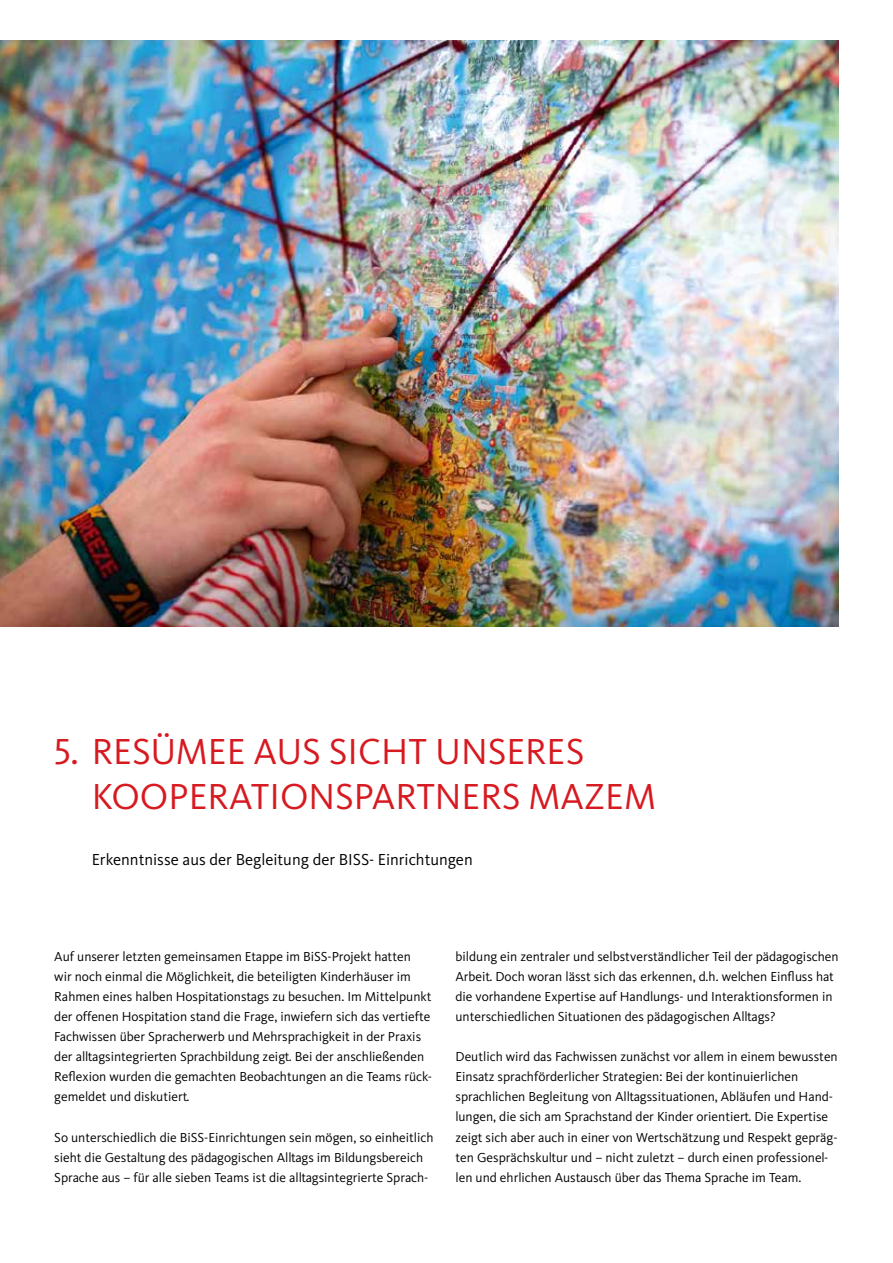
<style>
.page{position:relative;width:893px;height:1263px;background:#fff}
.page>*{position:absolute;margin:0;border:0;box-sizing:border-box;transform-origin:0 0}
.t1{font:37.5px/45px "Kievit Pro";color:#d71920}
.t2{font:16.5px "Kievit Pro";color:#000}
.t3{font:13.5px/20px "Kievit";color:#000}
</style>
<div class="page">
<img style="left:0;top:40px;width:839px;height:586px">
<h1 class="t1" style="left:92px;top:729px;width:566px;text-indent:-38px">5. RESÜMEE AUS SICHT UNSERES<br>KOOPERATIONSPARTNERS MAZEM</h1>
<p class="t2" style="left:92px;top:850px;width:382px">Erkenntnisse aus der Begleitung der BISS- Einrichtungen</p>
<p class="t3" style="left:54px;top:947px;width:379px">Auf unserer letzten gemeinsamen Etappe im BiSS-Projekt hatten<br>wir noch einmal die Möglichkeit, die beteiligten Kinderhäuser im Rahmen eines halben Hospitationstags zu besuchen. Im Mittelpunkt der offenen Hospitation stand die Frage, inwiefern sich das vertiefte Fachwissen über Spracherwerb und Mehrsprachigkeit in der Praxis der alltagsintegrierten Sprachbildung zeigt. Bei der anschließenden Reflexion wurden die gemachten Beobachtungen an die Teams rück&shy;gemeldet und diskutiert.</p>
<p class="t3" style="left:54px;top:1127px;width:381px">So unterschiedlich die BiSS-Einrichtungen sein mögen, so einheitlich sieht die Gestaltung des pädagogischen Alltags im Bildungsbereich<br>Sprache aus – für alle sieben Teams ist die alltagsintegrierte Sprach-</p>
<p class="t3" style="left:455px;top:947px;width:385px">bildung ein zentraler und selbstverständlicher Teil der pädagogischen Arbeit. Doch woran lässt sich das erkennen, d.h. welchen Einfluss hat die vorhandene Expertise auf Handlungs- und Interaktionsformen in unterschiedlichen Situationen des pädagogischen Alltags?</p>
<p class="t3" style="left:455px;top:1047px;width:384px">Deutlich wird das Fachwissen zunächst vor allem in einem bewussten Einsatz sprachförderlicher Strategien: Bei der kontinuierlichen sprachlichen Begleitung von Alltagssituationen, Abläufen und Hand&shy;lungen, die sich am Sprachstand der Kinder orientiert. Die Expertise zeigt sich aber auch in einer von Wertschätzung und Respekt gepräg&shy;ten Gesprächskultur und – nicht zuletzt – durch einen professionel&shy;len und ehrlichen Austausch über das Thema Sprache im Team.</p>
</div>
